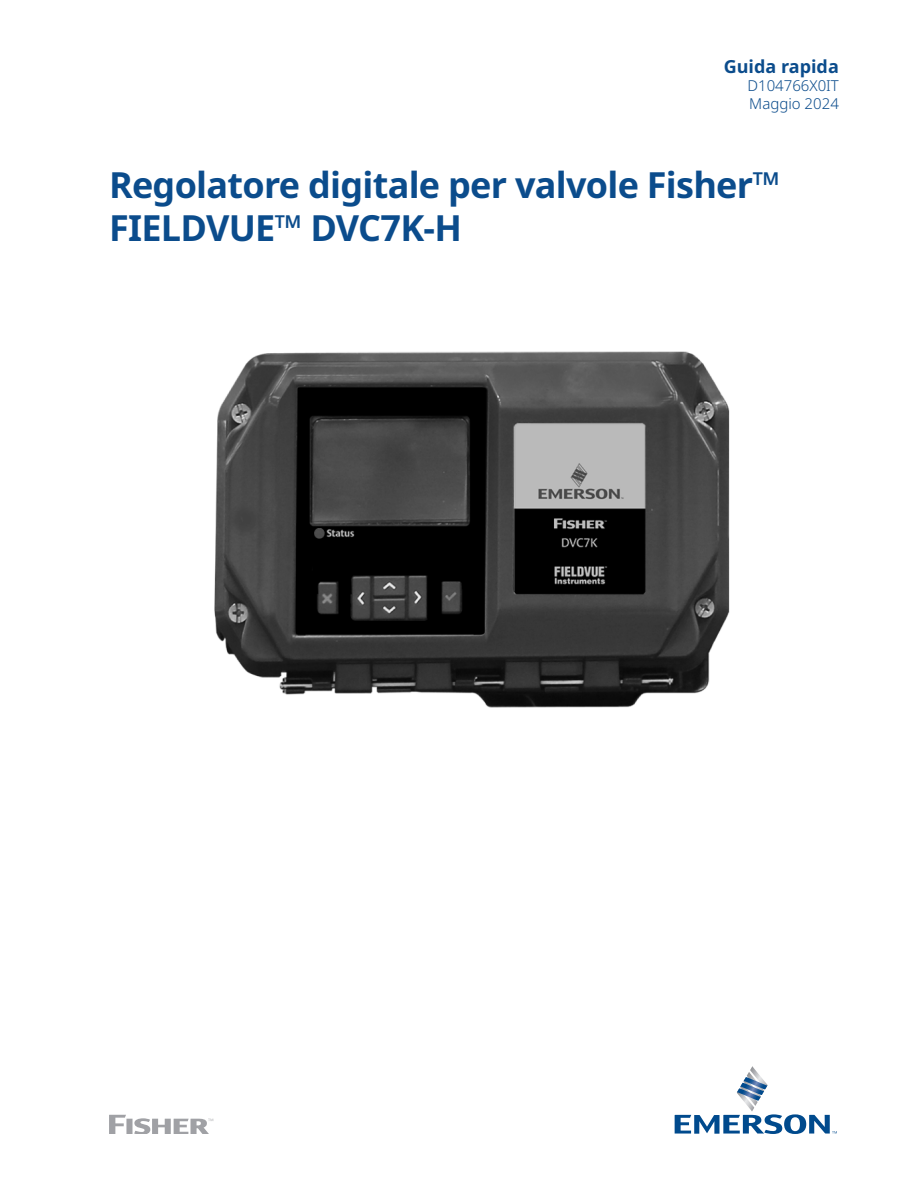
<style>
.page{position:relative;width:918px;height:1188px;background:#fff}
.page>*{position:absolute;margin:0;border:0;box-sizing:border-box;transform-origin:0 0}
._07_FP_Manual_title{font:700 36px/43.2px "Noto Sans";letter-spacing:-.02em;color:#0b4c8c}
._07_FP_Document_type_right_aligned{font:700 18px "Noto Sans";color:#0b4c8c}
._07_FP_Document_number{font:300 15px "Noto Sans";color:#0b4c8c}
</style>
<div class="page">
<svg style="left:675px;top:1066px;width:162px;height:68px"></svg>
<svg style="left:109px;top:1115px;width:104px;height:19px"></svg>
<img style="left:214px;top:351px;width:516px;height:357px">
<p class="_07_FP_Document_type_right_aligned" style="left:724px;top:57px;width:117px">Guida rapida</p>
<p class="_07_FP_Document_number" style="left:747px;top:77px;width:93px">D104766X0IT</p>
<p class="_07_FP_Document_number" style="left:749px;top:95px;width:91px">Maggio 2024</p>
<p class="_07_FP_Manual_title" style="left:109px;top:164px;width:673px">Regolatore digitale per valvole Fisher™<br>FIELDVUE™ DVC7K-H</p>
</div>
